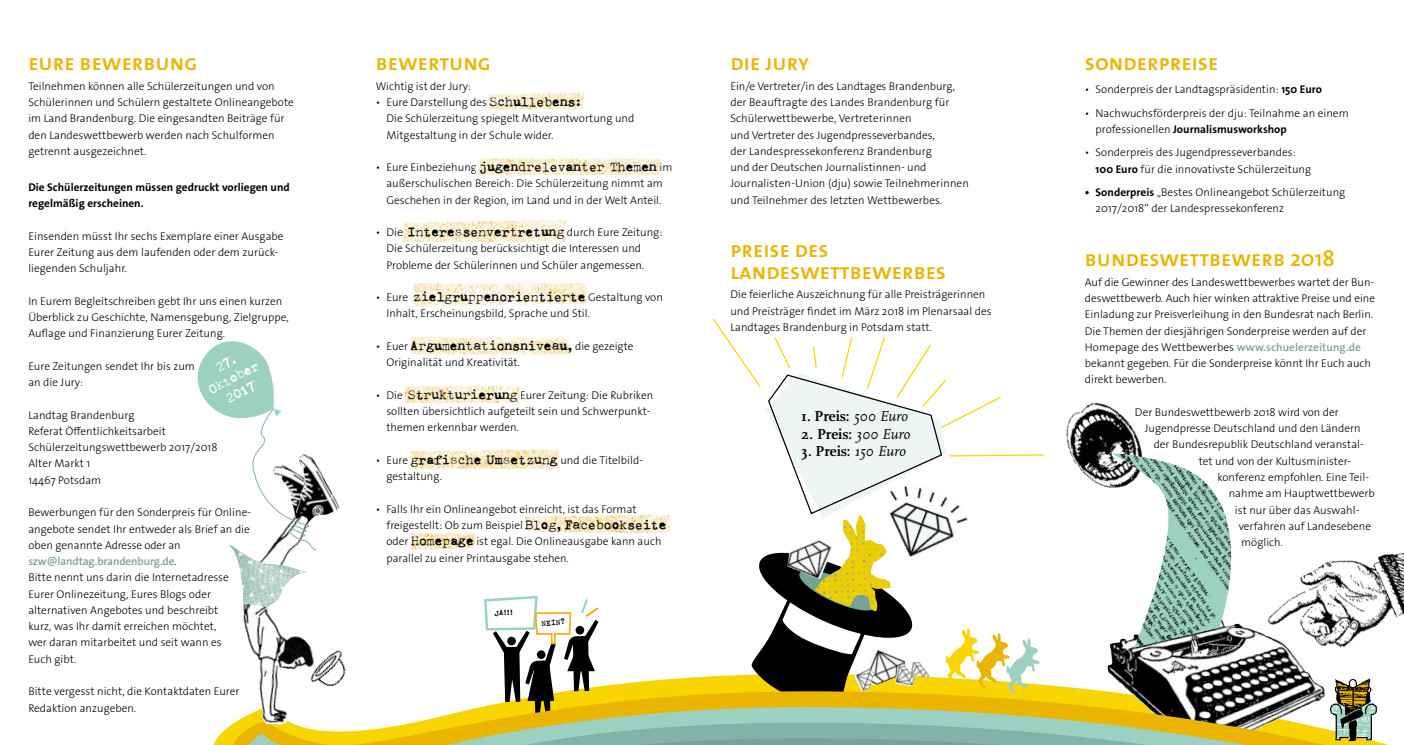
<style>
.page{position:relative;width:1404px;height:745px;background:#fff}
.page>*{position:absolute;margin:0;border:0;box-sizing:border-box;transform-origin:0 0}
.Fließtxt_TheSans{font:600 22.5px "The Sans Os F";color:#eab500}
.t1{font:15px "Consul Typewriter Pro Mix";color:#000}
.Head_etc_Scala{font:700 15px "Scala";letter-spacing:-.005em;color:#000}
.Fließtxt_TheSans-2{font:15px "Consul Typewriter Pro Mix";color:#fff}
.Fließtxt_TheSans-3{font:300 11.25px/16.2px "The Sans Os F";color:#000}
.Fließtxt_TheSans-4{font:700 11.25px/16.2px "The Sans Os F";letter-spacing:.005em;color:#000}
.Head_etc_Scala-2{font:8.75px "Consul Typewriter Pro Mix";color:#000}
.s1{font-weight:600;color:#77a297}
.s2{font-family:"Consul Typewriter Pro Mix";font-weight:400;font-size:15px}
.s3{font-family:"The Sans Os F";font-weight:300;font-size:11.25px}
.s4{font-weight:400;font-style:italic}
.s5{font-weight:700}
</style>
<div class="page">
<img style="left:489px;top:93px;width:95px;height:16px">
<img style="left:477px;top:159px;width:182px;height:16px">
<img style="left:402px;top:220px;width:164px;height:22px">
<img style="left:412px;top:283px;width:174px;height:23px">
<svg style="left:197px;top:318px;width:1206px;height:426px"></svg>
<p class="Fließtxt_TheSans" style="left:28px;top:48px;width:170px">eure bewerbung</p>
<p class="Fließtxt_TheSans-3" style="left:28px;top:78px;width:267px">Teilnehmen können alle Schülerzeitungen und von Schülerinnen und Schülern gestaltete Onlineangebote im Land Brandenburg. Die eingesandten Beiträge für den Landeswettbewerb werden nach Schulformen getrennt ausgezeichnet.</p>
<p class="Fließtxt_TheSans-4" style="left:28px;top:179px;width:263px">Die Schülerzeitungen müssen gedruckt vorliegen und regelmäßig erscheinen.</p>
<p class="Fließtxt_TheSans-3" style="left:28px;top:228px;width:257px">Einsenden müsst Ihr sechs Exemplare einer Ausgabe<br>Eurer Zeitung aus dem laufenden oder dem zurück&shy;liegenden Schuljahr.</p>
<p class="Fließtxt_TheSans-3" style="left:28px;top:293px;width:262px">In Eurem Begleitschreiben gebt Ihr uns einen kurzen<br>Überblick zu Geschichte, Namensgebung, Zielgruppe,<br>Auflage und Finanzierung Eurer Zeitung.</p>
<p class="Fließtxt_TheSans-3" style="left:28px;top:358px;width:168px">Eure Zeitungen sendet Ihr bis zum</p>
<p class="Fließtxt_TheSans-3" style="left:28px;top:374px;width:56px">an die Jury:</p>
<p class="Fließtxt_TheSans-3" style="left:28px;top:406px;width:108px">Landtag Brandenburg</p>
<p class="Fließtxt_TheSans-3" style="left:28px;top:423px;width:139px">Referat Öffentlichkeitsarbeit</p>
<p class="Fließtxt_TheSans-3" style="left:28px;top:439px;width:191px">Schülerzeitungswettbewerb 2017/2018</p>
<p class="Fließtxt_TheSans-3" style="left:28px;top:455px;width:63px">Alter Markt 1</p>
<p class="Fließtxt_TheSans-3" style="left:28px;top:471px;width:74px">14467 Potsdam</p>
<p class="Fließtxt_TheSans-3" style="left:28px;top:504px;width:223px">Bewerbungen für den Sonderpreis für Online&shy;angebote sendet Ihr entweder als Brief an die oben genannte Adresse oder an <span class="s1">szw@landtag.brandenburg.de</span>.<br>Bitte nennt uns darin die Internetadresse Eurer Onlinezeitung, Eures Blogs oder alternativen Angebotes und beschreibt<br>kurz, was Ihr damit erreichen möchtet,<br>wer daran mitarbeitet und seit wann es<br>Euch gibt.</p>
<p class="Fließtxt_TheSans-3" style="left:28px;top:683px;width:212px">Bitte vergesst nicht, die Kontaktdaten Eurer<br>Redaktion anzugeben.</p>
<p class="Fließtxt_TheSans-2" style="left:205px;top:382px;width:56px;rotate:-27deg">Oktober</p>
<p class="Fließtxt_TheSans-2" style="left:223px;top:391px;width:33px;rotate:-27deg">2017</p>
<p class="Fließtxt_TheSans" style="left:376px;top:48px;width:117px">bewertung</p>
<p class="Fließtxt_TheSans-3" style="left:376px;top:78px;width:97px">Wichtig ist der Jury:</p>
<p class="Fließtxt_TheSans-3" style="left:386px;top:94px;width:249px;text-indent:-11px">• Eure Darstellung des <span class="s2">Schullebens:<br></span>Die Schülerzeitung spiegelt Mitverantwortung und<br>Mitgestaltung in der Schule wider.</p>
<p class="t1" style="left:376px;top:158px;width:298px"><span class="s3">• Eure Einbeziehung</span> jugendrelevanter Themen <span class="s3">im</span></p>
<p class="Fließtxt_TheSans-3" style="left:386px;top:175px;width:278px">außerschulischen Bereich: Die Schülerzeitung nimmt am<br>Geschehen in der Region, im Land und in der Welt Anteil.</p>
<p class="Fließtxt_TheSans-3" style="left:386px;top:224px;width:277px;text-indent:-11px">• Die <span class="s2">Interessenvertretung</span> durch Eure Zeitung:<br>Die Schülerzeitung berücksichtigt die Interessen und<br>Probleme der Schülerinnen und Schüler angemessen.</p>
<p class="t1" style="left:376px;top:288px;width:288px"><span class="s3">• Eure</span> zielgruppenorientierte <span class="s3">Gestaltung von</span></p>
<p class="Fließtxt_TheSans-3" style="left:386px;top:305px;width:205px">Inhalt, Erscheinungsbild, Sprache und Stil.</p>
<p class="t1" style="left:376px;top:337px;width:259px"><span class="s3">• Euer</span> Argumentationsniveau, <span class="s3">die gezeigte</span></p>
<p class="Fließtxt_TheSans-3" style="left:386px;top:354px;width:135px">Originalität und Kreativität.</p>
<p class="Fließtxt_TheSans-3" style="left:386px;top:387px;width:268px;text-indent:-11px">• Die <span class="s2">Strukturierung</span> Eurer Zeitung: Die Rubriken sollten übersichtlich aufgeteilt sein und Schwerpunkt&shy;themen erkennbar werden.</p>
<p class="Fließtxt_TheSans-3" style="left:386px;top:452px;width:258px;text-indent:-11px">• Eure <span class="s2">grafische Umsetzung</span> und die Titelbild&shy;gestaltung.</p>
<p class="Fließtxt_TheSans-3" style="left:386px;top:500px;width:282px;text-indent:-11px">• Falls Ihr ein Onlineangebot einreicht, ist das Format freigestellt: Ob zum Beispiel <span class="s2">Blog, Facebookseite </span>oder <span class="s2">Homepage</span> ist egal. Die Onlineausgabe kann auch parallel zu einer Printausgabe stehen.</p>
<p class="Head_etc_Scala-2" style="left:494px;top:608px;width:20px;rotate:-3deg">JA!!!</p>
<p class="Head_etc_Scala-2" style="left:541px;top:618px;width:25px;rotate:-6deg">NEIN?</p>
<p class="Fließtxt_TheSans" style="left:730px;top:48px;width:80px">die jury</p>
<p class="Fließtxt_TheSans-3" style="left:730px;top:78px;width:240px">Ein/e Vertreter/in des Landtages Brandenburg, der Beauftragte des Landes Brandenburg für Schülerwettbewerbe, Vertreterinnen<br>und Vertreter des Jugendpresseverbandes,<br>der Landespressekonferenz Brandenburg<br>und der Deutschen Journalistinnen- und Journalisten-Union (dju) sowie Teilnehmerinnen und Teilnehmer des letzten Wettbewerbes.</p>
<p class="Fließtxt_TheSans" style="left:730px;top:235px;width:100px">preise des</p>
<p class="Fließtxt_TheSans" style="left:730px;top:256px;width:217px">landeswettbewerbes</p>
<p class="Fließtxt_TheSans-3" style="left:730px;top:286px;width:263px">Die feierliche Auszeichnung für alle Preisträgerinnen und Preisträger findet im März 2018 im Plenarsaal des<br>Landtages Brandenburg in Potsdam statt.</p>
<p class="Head_etc_Scala" style="left:801px;top:407px;width:108px">1. Preis: <span class="s4">500 Euro</span></p>
<p class="Head_etc_Scala" style="left:801px;top:425px;width:110px">2. Preis: <span class="s4">300 Euro</span></p>
<p class="Head_etc_Scala" style="left:801px;top:442px;width:106px">3. Preis: <span class="s4">150 Euro</span></p>
<p class="Fließtxt_TheSans" style="left:1084px;top:48px;width:135px">sonderpreise</p>
<p class="Fließtxt_TheSans-3" style="left:1084px;top:81px;width:238px">• Sonderpreis der Landtagspräsidentin: <span class="s5">150 Euro</span></p>
<p class="Fließtxt_TheSans-3" style="left:1095px;top:105px;width:254px;text-indent:-11px">• Nachwuchsförderpreis der dju: Teilnahme an einem professionellen <span class="s5">Journalismusworkshop</span></p>
<p class="Fließtxt_TheSans-3" style="left:1095px;top:144px;width:217px;text-indent:-11px">• Sonderpreis des Jugendpresseverbandes:<br><span class="s5">100 Euro</span> für die innovativste Schülerzeitung</p>
<p class="Fließtxt_TheSans-3" style="left:1095px;top:184px;width:251px;text-indent:-11px"><span class="s5">• Sonderpreis</span> „Bestes Onlineangebot Schülerzeitung<br>2017/2018“ der Landespressekonferenz</p>
<p class="Fließtxt_TheSans" style="left:1084px;top:244px;width:251px">bundeswettbewerb 2018</p>
<p class="Fließtxt_TheSans-3" style="left:1084px;top:274px;width:291px">Auf die Gewinner des Landeswettbewerbes wartet der Bun&shy;deswettbewerb. Auch hier winken attraktive Preise und eine Einladung zur Preisverleihung in den Bundesrat nach Berlin.<br>Die Themen der diesjährigen Sonderpreise werden auf der Homepage des Wettbewerbes <span class="s1">www.schuelerzeitung.de </span>bekannt gegeben. Für die Sonderpreise könnt Ihr Euch auch direkt bewerben.</p>
<p class="Fließtxt_TheSans-3" style="left:1134px;top:404px;width:205px">Der Bundeswettbewerb 2018 wird von der</p>
<p class="Fließtxt_TheSans-3" style="left:1144px;top:420px;width:217px">Jugendpresse Deutschland und den Ländern</p>
<p class="Fließtxt_TheSans-3" style="left:1153px;top:436px;width:211px">der Bundesrepublik Deutschland veranstal-</p>
<p class="Fließtxt_TheSans-3" style="left:1198px;top:452px;width:153px">tet und von der Kultusminister-</p>
<p class="Fließtxt_TheSans-3" style="left:1217px;top:469px;width:153px">konferenz empfohlen. Eine Teil-</p>
<p class="Fließtxt_TheSans-3" style="left:1228px;top:485px;width:148px">nahme am Hauptwettbewerb</p>
<p class="Fließtxt_TheSans-3" style="left:1234px;top:501px;width:126px">ist nur über das Auswahl-</p>
<p class="Fließtxt_TheSans-3" style="left:1238px;top:517px;width:134px">verfahren auf Landesebene</p>
<p class="Fließtxt_TheSans-3" style="left:1241px;top:534px;width:43px">möglich.</p>
</div>
